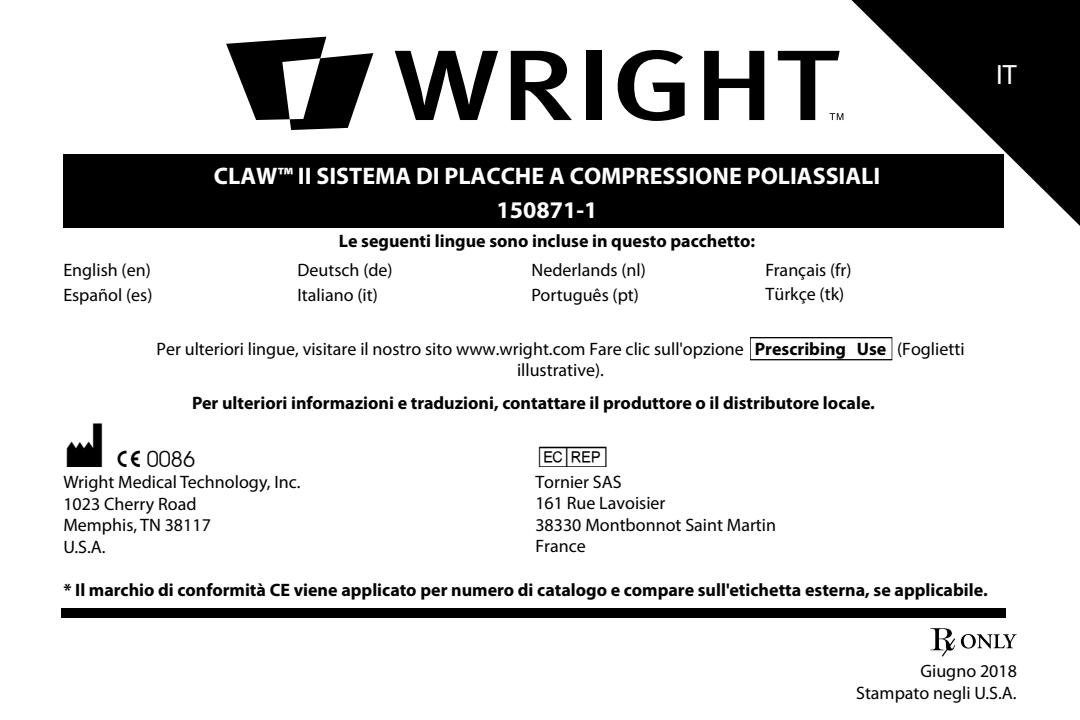
<style>
.page{position:relative;width:1080px;height:720px;background:#fff}
.page>*{position:absolute;margin:0;border:0;box-sizing:border-box;transform-origin:0 0}
.t1{font:48px "mdd en 980";color:#000}
.t2{font:28px "Myriad Pro";color:#fff}
.t3{font:700 24px/34px "Myriad Pro";color:#fff;text-align:center}
.t4{font:18px/21.6px "Myriad Pro";color:#000}
.t5{font:700 18px "Myriad Pro";color:#000}
.t6{font:18px "mdd en 980";color:#000}
.s1{font-weight:700}
</style>
<div class="page">
<svg style="left:851px;top:0;width:229px;height:226px;fill:#000"></svg>
<div style="left:63px;top:154px;width:941px;height:74px;background:#000"></div>
<div style="left:750px;top:337px;width:142px;height:23px;border:1px solid #000"></div>
<div style="left:61px;top:608px;width:945px;height:10px;background:#000"></div>
<svg style="left:930px;top:628px;width:25px;height:29px"></svg>
<svg style="left:961px;top:634px;width:56px;height:15px"></svg>
<svg style="left:395px;top:51px;width:103px;height:69px"></svg>
<svg style="left:511px;top:51px;width:61px;height:69px"></svg>
<div style="left:586px;top:51px;width:15px;height:69px;background:#000"></div>
<svg style="left:618px;top:50px;width:67px;height:71px"></svg>
<svg style="left:704px;top:51px;width:60px;height:69px"></svg>
<svg style="left:226px;top:37px;width:147px;height:93px"></svg>
<svg style="left:778px;top:51px;width:65px;height:69px"></svg>
<h2 class="t2" style="left:996px;top:58px;width:22px">IT</h2>
<h3 class="t3" style="left:214px;top:158px;width:668px">CLAW™ II SISTEMA DI PLACCHE A COMPRESSIONE POLIASSIALI<br>150871-1</h3>
<p class="t5" style="left:339px;top:229px;width:418px">Le seguenti lingue sono incluse in questo pacchetto:</p>
<p class="t4" style="left:63px;top:259px;width:89px">English (en)</p>
<p class="t4" style="left:297px;top:259px;width:97px">Deutsch (de)</p>
<p class="t4" style="left:531px;top:259px;width:116px">Nederlands (nl)</p>
<p class="t4" style="left:766px;top:259px;width:88px">Français (fr)</p>
<p class="t4" style="left:63px;top:284px;width:91px">Español (es)</p>
<p class="t4" style="left:297px;top:284px;width:82px">Italiano (it)</p>
<p class="t4" style="left:531px;top:284px;width:109px">Português (pt)</p>
<p class="t4" style="left:766px;top:283px;width:80px">Türkçe (tk)</p>
<p class="t4" style="left:156px;top:338px;width:810px;text-align:center">Per ulteriori lingue, visitare il nostro sito www.wright.com Fare clic sull'opzione <span class="s1">Prescribing Use</span> (Foglietti illustrative).</p>
<p class="t5" style="left:192px;top:391px;width:684px">Per ulteriori informazioni e traduzioni, contattare il produttore o il distributore locale.</p>
<h1 class="t1" style="left:63px;top:422px;width:41px">M</h1>
<h1 class="t1" style="left:535px;top:422px;width:74px">P</h1>
<p class="t4" style="left:535px;top:492px;width:242px">161 Rue Lavoisier<br>38330 Montbonnot Saint Martin<br>France</p>
<p class="t6" style="left:117px;top:450px;width:80px">C 0086</p>
<p class="t4" style="left:535px;top:470px;width:88px">Tornier SAS</p>
<p class="t4" style="left:63px;top:471px;width:239px">Wright Medical Technology, Inc.</p>
<p class="t4" style="left:63px;top:493px;width:149px">1023 Cherry Road<br>Memphis, TN 38117<br>U.S.A.</p>
<p class="t5" style="left:63px;top:578px;width:926px">* Il marchio di conformità CE viene applicato per numero di catalogo e compare sull'etichetta esterna, se applicabile.</p>
<p class="t4" style="left:856px;top:659px;width:162px;line-height:22.8px;text-align:right">Giugno 2018<br>Stampato negli U.S.A.</p>
</div>
